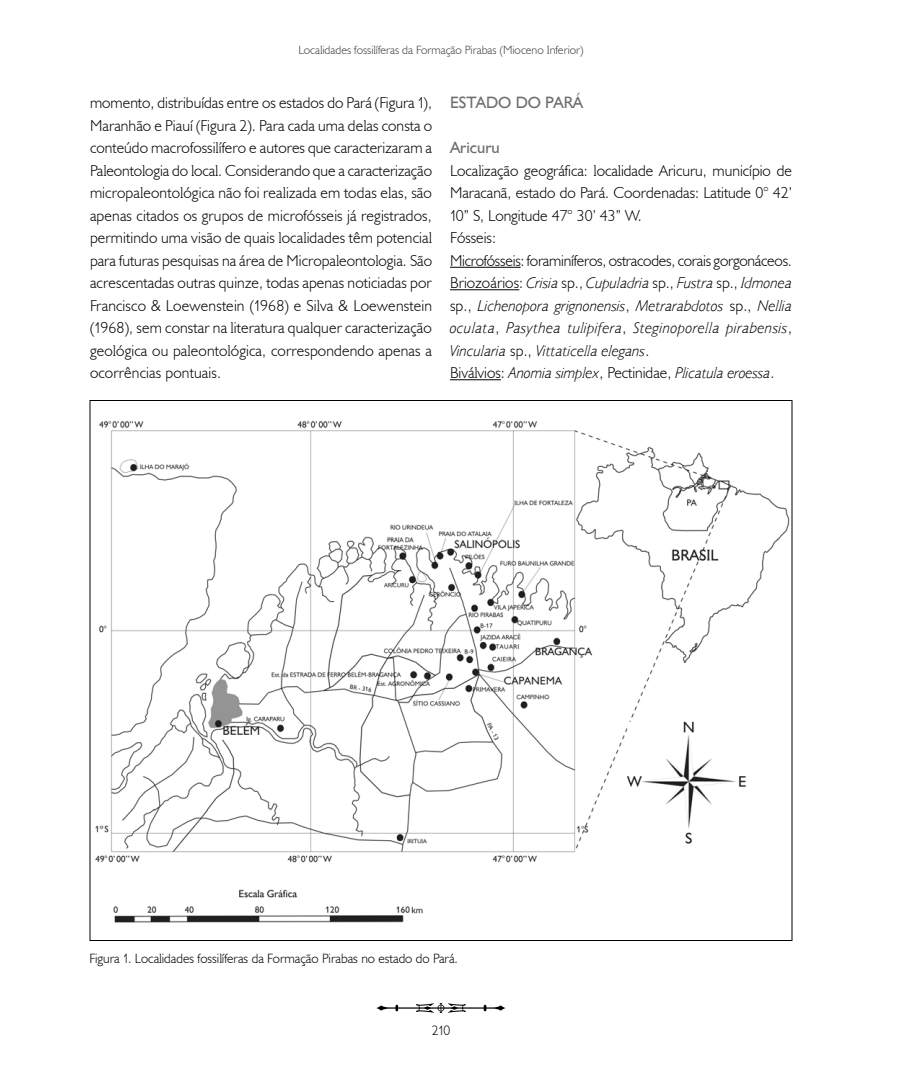
<style>
.page{position:relative;width:900px;height:1071px;background:#fff}
.page>*{position:absolute;margin:0;border:0;box-sizing:border-box;transform-origin:0 0}
.t1{font:16.5px "mpegbold";color:#6d6e71}
.t2{font:15.75px/22.5px "MPEG";color:#000;text-align:justify}
.t3{font:13.5px "MPEG";color:#000}
.t4{font:12px "MPEG";color:#414042}
.s1{font-style:italic}
</style>
<div class="page">
<svg style="left:376px;top:1003px;width:130px;height:10px"></svg>
<hr style="left:450px;top:267px;width:71px;height:1px;background:#000">
<hr style="left:450px;top:289px;width:69px;height:1px;background:#000">
<hr style="left:450px;top:379px;width:51px;height:1px;background:#000">
<img style="left:95px;top:420px;width:695px;height:503px">
<p class="t4" style="left:299px;top:43px;width:286px">Localidades fossilíferas da Formação Pirabas (Mioceno Inferior)</p>
<p class="t2" style="left:90px;top:91px;width:344px">momento, distribuídas entre os estados do Pará (Figura 1), Maranhão e Piauí (Figura 2). Para cada uma delas consta o conteúdo macrofossilífero e autores que caracterizaram a Paleontologia do local. Considerando que a caracterização micropaleontológica não foi realizada em todas elas, são apenas citados os grupos de microfósseis já registrados, permitindo uma visão de quais localidades têm potencial para futuras pesquisas na área de Micropaleontologia. São acrescentadas outras quinze, todas apenas noticiadas por Francisco &amp; Loewenstein (1968) e Silva &amp; Loewenstein (1968), sem constar na literatura qualquer caracterização geológica ou paleontológica, correspondendo apenas a ocorrências pontuais.</p>
<p class="t1" style="left:450px;top:92px;width:135px">ESTADO DO PARÁ</p>
<p class="t1" style="left:450px;top:137px;width:51px">ARICURU</p>
<p class="t2" style="left:450px;top:159px;width:344px;text-align:left">Localização geográfica: localidade Aricuru, município de Maracanã, estado do Pará. Coordenadas: Latitude 0° 42’ 10” S, Longitude 47° 30’ 43” W.<br>Fósseis:<br>Microfósseis: foraminíferos, ostracodes, corais gorgonáceos.<br>Briozoários: <span class="s1">Crisia</span> sp., <span class="s1">Cupuladria</span> sp., <span class="s1">Fustra</span> sp., <span class="s1">Idmonea </span>sp., <span class="s1">Lichenopora grignonensis</span>, <span class="s1">Metrarabdotos</span> sp., <span class="s1">Nellia oculata</span>, <span class="s1">Pasythea tulipifera</span>, <span class="s1">Steginoporella pirabensis</span>, <span class="s1">Vincularia</span> sp., <span class="s1">Vittaticella elegans</span>.<br>Biválvios: <span class="s1">Anomia simplex</span>, Pectinidae, <span class="s1">Plicatula eroessa</span>.</p>
<p class="t3" style="left:90px;top:950px;width:370px">Figura 1. Localidades fossilíferas da Formação Pirabas no estado do Pará.</p>
<p class="t3" style="left:432px;top:1022px;width:20px">210</p>
</div>
